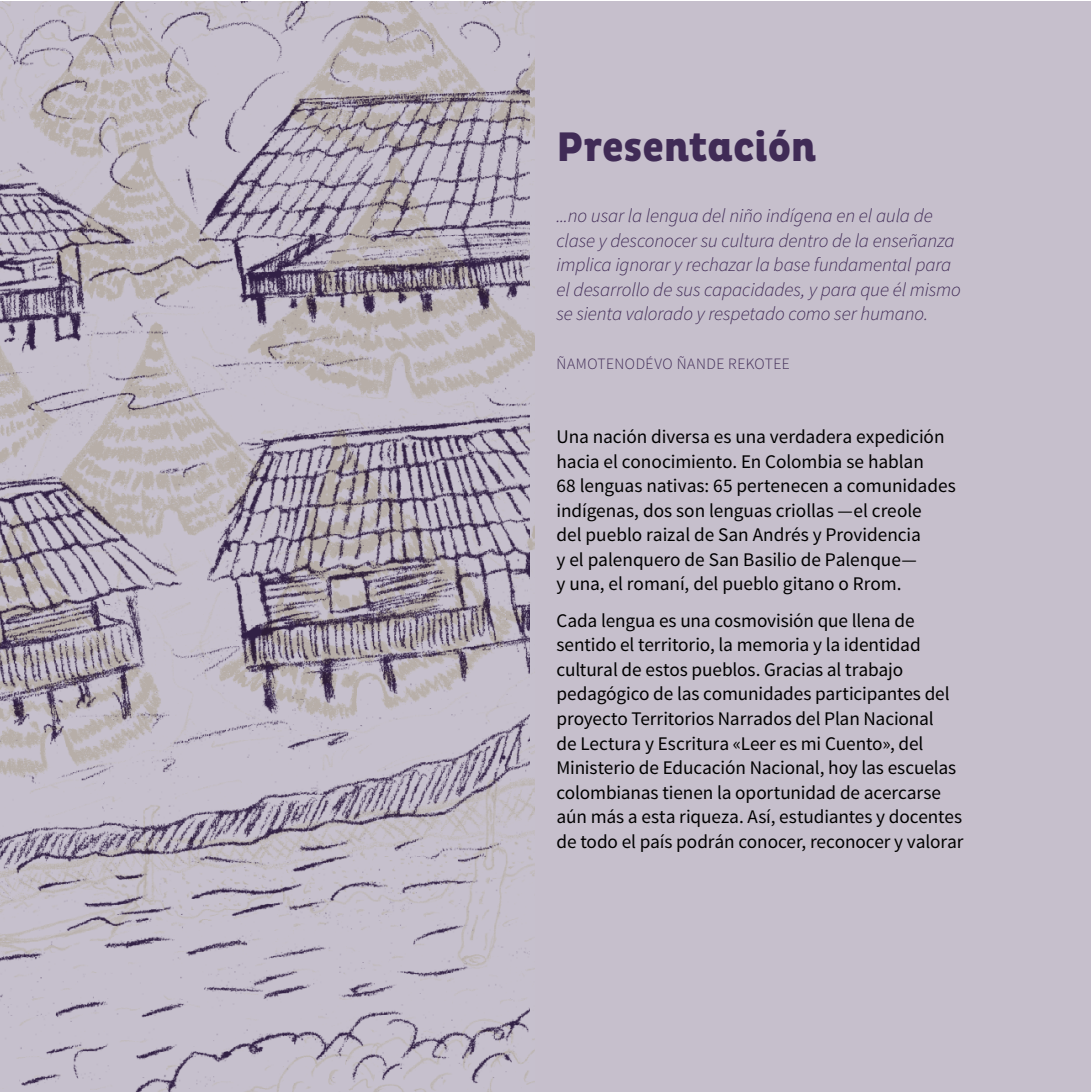
<style>
.page{position:relative;width:1092px;height:1092px;background:#fff}
.page>*{position:absolute;margin:0;border:0;box-sizing:border-box;transform-origin:0 0}
.t1{font:800 42px "Pluto Cond";letter-spacing:-.005em;color:#402b56}
.t2{font:19.25px/24.5px "Source Sans Pro";letter-spacing:-.005em;color:#000}
.t3{font:italic 300 19.25px/24.5px "Source Sans Pro";letter-spacing:-.01em;color:#402b56}
.t4{font:300 15.75px "Source Sans Pro";letter-spacing:.03em;color:#402b56}
</style>
<div class="page">
<div style="left:0;top:1px;width:1090px;height:1090px;background:#c6bfcc"></div>
<img style="left:0;top:1px;width:529px;height:1090px">
<h1 class="t1" style="left:556px;top:123px;width:261px">Presentación</h1>
<p class="t3" style="left:556px;top:204px;width:406px">...no usar la lengua del niño indígena en el aula de clase y desconocer su cultura dentro de la enseñanza implica ignorar y rechazar la base fundamental para el desarrollo de sus capacidades, y para que él mismo se sienta valorado y respetado como ser humano.</p>
<p class="t4" style="left:556px;top:354px;width:235px">ÑAMOTENODÉVO ÑANDE REKOTEE</p>
<p class="t2" style="left:556px;top:424px;width:401px">Una nación diversa es una verdadera expedición hacia el conocimiento. En Colombia se hablan<br>68 lenguas nativas: 65 pertenecen a comunidades indígenas, dos son lenguas criollas —el creole<br>del pueblo raizal de San Andrés y Providencia<br>y el palenquero de San Basilio de Palenque—<br>y una, el romaní, del pueblo gitano o Rrom.</p>
<p class="t2" style="left:556px;top:608px;width:408px">Cada lengua es una cosmovisión que llena de sentido el territorio, la memoria y la identidad cultural de estos pueblos. Gracias al trabajo pedagógico de las comunidades participantes del proyecto Territorios Narrados del Plan Nacional<br>de Lectura y Escritura «Leer es mi Cuento», del Ministerio de Educación Nacional, hoy las escuelas colombianas tienen la oportunidad de acercarse aún más a esta riqueza. Así, estudiantes y docentes de todo el país podrán conocer, reconocer y valorar</p>
</div>
